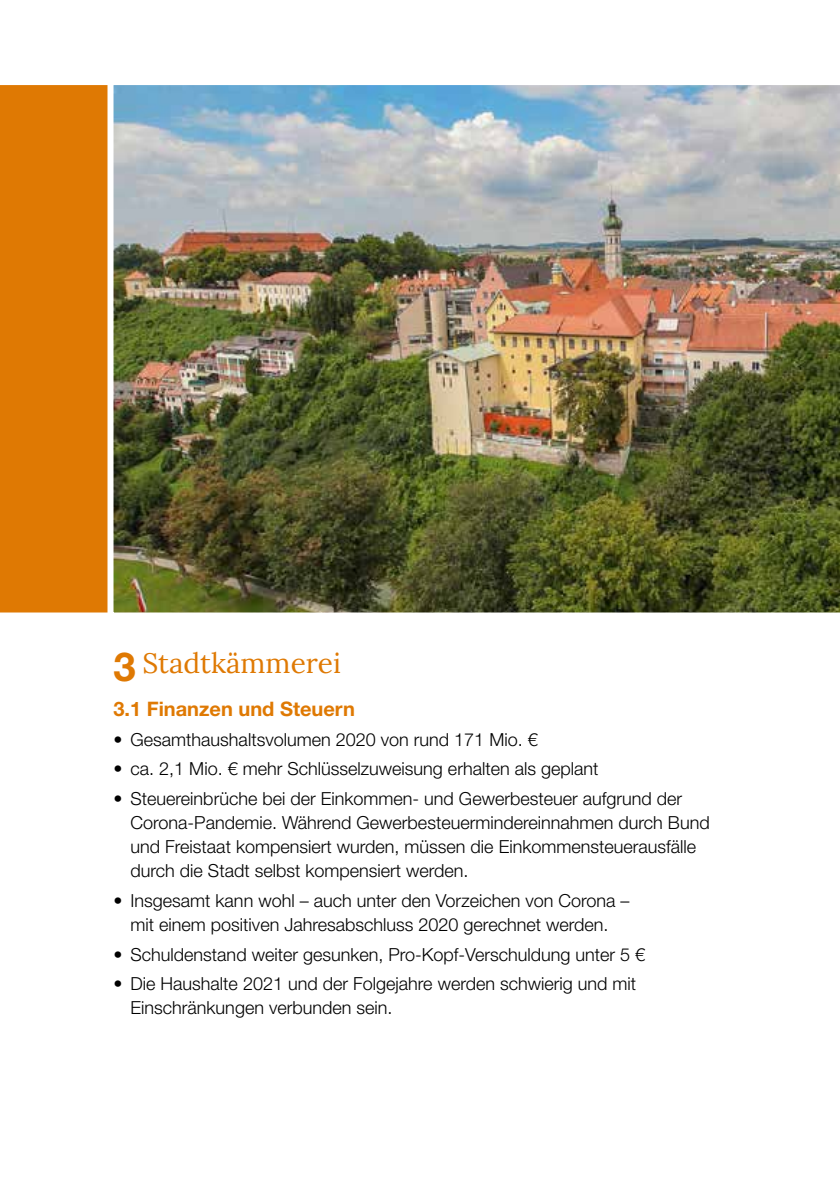
<style>
.page{position:relative;width:840px;height:1191px;background:#fff}
.page>*{position:absolute;margin:0;border:0;box-sizing:border-box;transform-origin:0 0}
.t1{font:28px "Lora";color:#df7903}
.t2{font:700 20px "Helvetica Neue LT Pro";color:#df7903}
.t3{font:300 18px/24px "Helvetica Neue LT Pro";color:#000}
.s1{font-family:"Helvetica Neue LT Pro";font-weight:700;font-size:40px}
</style>
<div class="page">
<div style="left:0;top:85px;width:104px;height:528px;background:#df7903"></div>
<img style="left:104px;top:85px;width:735px;height:528px">
<h1 class="t1" style="left:113px;top:641px;width:229px"><span class="s1">3</span> Stadtkämmerei</h1>
<p class="t2" style="left:113px;top:696px;width:243px">3.1 Finanzen und Steuern</p>
<p class="t3" style="left:113px;top:727px;width:425px">• Gesamthaushaltsvolumen 2020 von rund 171 Mio. €</p>
<p class="t3" style="left:113px;top:756px;width:486px">• ca. 2,1 Mio. € mehr Schlüsselzuweisung erhalten als geplant</p>
<p class="t3" style="left:130px;top:786px;width:580px;text-indent:-17px">• Steuereinbrüche bei der Einkommen- und Gewerbesteuer aufgrund der Corona-Pandemie. Während Gewerbesteuermindereinnahmen durch Bund und Freistaat kompensiert wurden, müssen die Einkommensteuerausfälle durch die Stadt selbst kompensiert werden.</p>
<p class="t3" style="left:113px;top:888px;width:517px;text-align:center">• Insgesamt kann wohl – auch unter den Vorzeichen von Corona – mit einem positiven Jahresabschluss 2020 gerechnet werden.</p>
<p class="t3" style="left:113px;top:941px;width:533px">• Schuldenstand weiter gesunken, Pro-Kopf-Verschuldung unter 5 €</p>
<p class="t3" style="left:130px;top:971px;width:507px;text-indent:-17px">• Die Haushalte 2021 und der Folgejahre werden schwierig und mit<br>Einschränkungen verbunden sein.</p>
</div>
